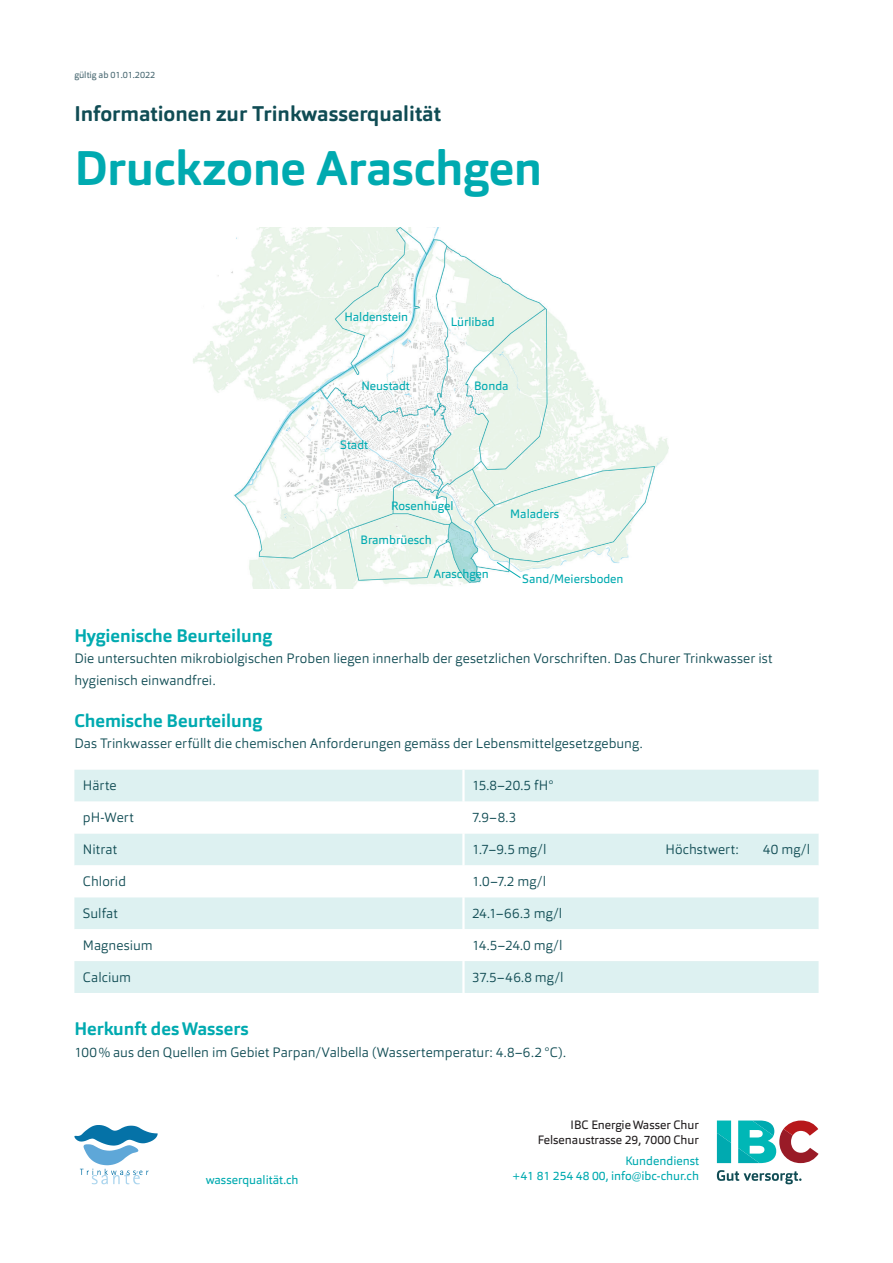
<style>
.page{position:relative;width:893px;height:1263px;background:#fff}
.page>*{position:absolute;margin:0;border:0;box-sizing:border-box;transform-origin:0 0}
.t1{font:700 48px "Orgon";letter-spacing:-.01em;color:#00aab0}
.t2{font:700 21px "Orgon";color:#104c54}
.t3{font:700 18px "Orgon";color:#00aab0}
.t4{font:300 13.5px/21.3px "Orgon";letter-spacing:.005em;color:#104c54}
.t5{font:12px/15px "Orgon";color:#00aab0;text-align:right}
.t6{font:12px/15px "Orgon";color:#231f20;text-align:right}
.t7{font:9px "Orgon";color:#4a6972}
</style>
<div class="page">
<svg style="left:74px;top:1125px;width:84px;height:59px"></svg>
<div style="left:74px;top:770px;width:745px;height:223px;background:#ddf1f1"></div>
<svg style="left:74px;top:801px;width:745px;height:160px"></svg>
<hr style="left:462px;top:770px;width:3px;height:31px;background:#fff">
<hr style="left:462px;top:801px;width:3px;height:32px;background:#fff">
<hr style="left:462px;top:833px;width:3px;height:32px;background:#fff">
<hr style="left:462px;top:865px;width:3px;height:32px;background:#fff">
<hr style="left:462px;top:897px;width:3px;height:32px;background:#fff">
<hr style="left:462px;top:929px;width:3px;height:32px;background:#fff">
<hr style="left:462px;top:961px;width:3px;height:32px;background:#fff">
<img style="left:193px;top:227px;width:476px;height:362px">
<svg style="left:496px;top:561px;width:25px;height:18px"></svg>
<svg style="left:717px;top:1120px;width:14px;height:43px"></svg>
<svg style="left:738px;top:1120px;width:81px;height:43px"></svg>
<svg style="left:717px;top:1170px;width:84px;height:14px"></svg>
<p class="t7" style="left:74px;top:69px;width:82px">gültig ab 01.01.2022</p>
<h2 class="t2" style="left:74px;top:100px;width:368px">Informationen zur Trinkwasserqualität</h2>
<h1 class="t1" style="left:74px;top:137px;width:469px">Druckzone Araschgen</h1>
<p class="t5" style="left:344px;top:309px;width:65px">Haldenstein</p>
<p class="t5" style="left:361px;top:378px;width:50px">Neustadt</p>
<p class="t5" style="left:340px;top:437px;width:29px">Stadt</p>
<p class="t5" style="left:451px;top:315px;width:46px">Lürlibad</p>
<p class="t5" style="left:474px;top:378px;width:36px">Bonda</p>
<p class="t5" style="left:391px;top:498px;width:64px">Rosenhügel</p>
<p class="t5" style="left:361px;top:532px;width:73px">Brambrüesch</p>
<p class="t5" style="left:434px;top:566px;width:57px">Araschgen</p>
<p class="t5" style="left:510px;top:506px;width:50px">Maladers</p>
<p class="t5" style="left:522px;top:571px;width:103px">Sand/Meiersboden</p>
<h3 class="t3" style="left:74px;top:624px;width:199px">Hygienische Beurteilung</h3>
<p class="t4" style="left:74px;top:648px;width:699px">Die untersuchten mikrobiolgischen Proben liegen innerhalb der gesetzlichen Vorschriften. Das Churer Trinkwasser ist hygienisch einwandfrei.</p>
<h3 class="t3" style="left:74px;top:709px;width:189px">Chemische Beurteilung</h3>
<p class="t4" style="left:74px;top:733px;width:570px">Das Trinkwasser erfüllt die chemischen Anforderungen gemäss der Lebensmittelgesetzgebung.</p>
<p class="t4" style="left:83px;top:775px;width:35px">Härte</p>
<p class="t4" style="left:472px;top:775px;width:83px">15.8–20.5 fH°</p>
<p class="t4" style="left:83px;top:807px;width:52px">pH-Wert</p>
<p class="t4" style="left:472px;top:807px;width:46px">7.9–8.3</p>
<p class="t4" style="left:83px;top:839px;width:36px">Nitrat</p>
<p class="t4" style="left:472px;top:839px;width:76px">1.7–9.5 mg/l</p>
<p class="t4" style="left:665px;top:839px;width:74px">Höchstwert:</p>
<p class="t4" style="left:763px;top:839px;width:49px">40 mg/l</p>
<p class="t4" style="left:83px;top:871px;width:45px">Chlorid</p>
<p class="t4" style="left:472px;top:871px;width:76px">1.0–7.2 mg/l</p>
<p class="t4" style="left:83px;top:903px;width:36px">Sulfat</p>
<p class="t4" style="left:472px;top:903px;width:92px">24.1–66.3 mg/l</p>
<p class="t4" style="left:83px;top:934px;width:71px">Magnesium</p>
<p class="t4" style="left:472px;top:934px;width:92px">14.5–24.0 mg/l</p>
<p class="t4" style="left:83px;top:966px;width:50px">Calcium</p>
<p class="t4" style="left:472px;top:966px;width:93px">37.5–46.8 mg/l</p>
<h3 class="t3" style="left:74px;top:1018px;width:176px">Herkunft des Wassers</h3>
<p class="t4" style="left:74px;top:1041px;width:493px">100% aus den Quellen im Gebiet Parpan/Valbella (Wassertemperatur: 4.8–6.2 °C).</p>
<p class="t5" style="left:206px;top:1172px;width:94px">wasserqualität.ch</p>
<p class="t6" style="left:538px;top:1117px;width:163px">IBC Energie Wasser Chur<br>Felsenaustrasse 29, 7000 Chur</p>
<p class="t5" style="left:512px;top:1153px;width:189px">Kundendienst<br>+41 81 254 48 00, info@ibc-chur.ch</p>
</div>
